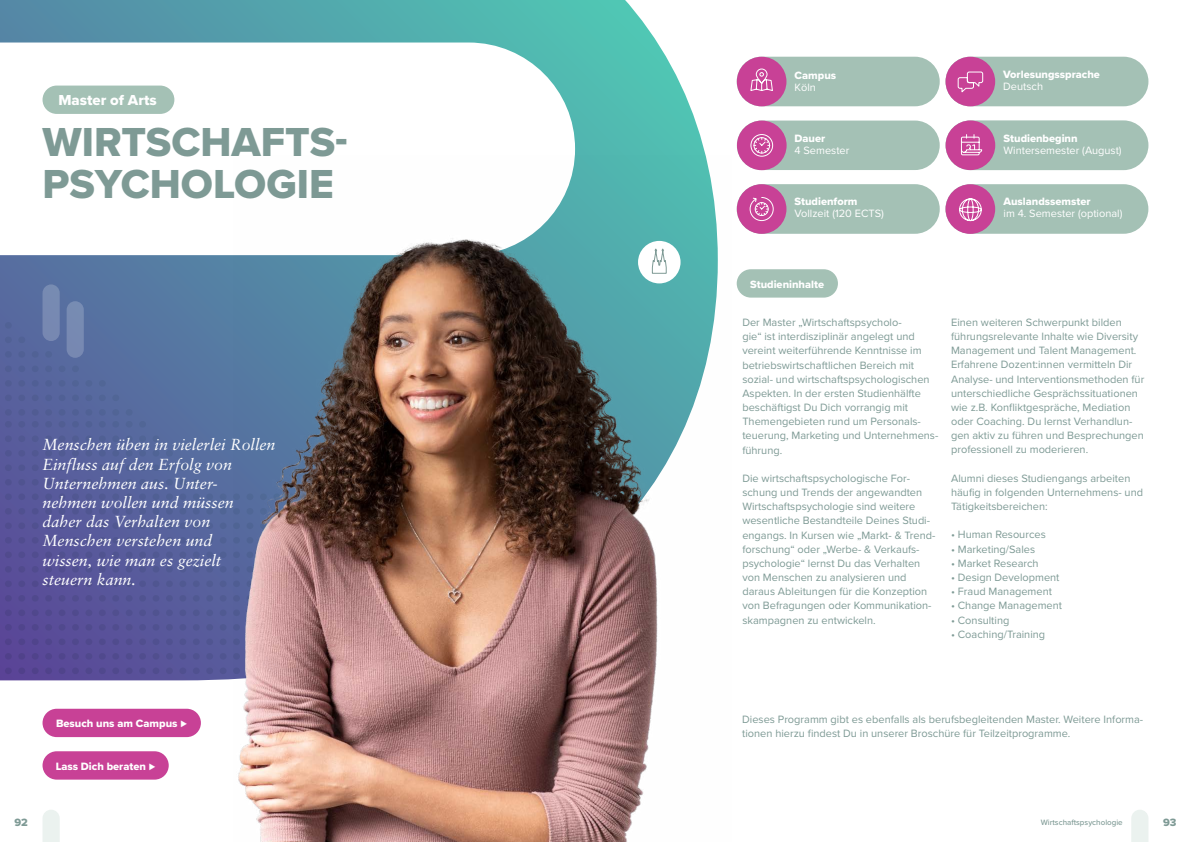
<style>
.page{position:relative;width:1191px;height:842px;background:#fff}
.page>*{position:absolute;margin:0;border:0;box-sizing:border-box;transform-origin:0 0}
.t1{font:42px/42px "Proxima Nova Extrabld";color:#7e9a95}
.t2{font:italic 16px/19.2px "Sabon LT Pro";color:#fff}
.t3{font:15px "Proxima Nova Extrabld";color:#fff}
.t4{font:11px/14.2px "Proxima Nova";color:#7e9a95}
.t5{font:11px "Proxima Nova Extrabld";color:#fff}
.t6{font:11px "Proxima Nova";color:#fff}
.t7{font:11px "Proxima Nova Extrabld";color:#7e9a95}
.t8{font:500 8px "Proxima Nova";color:#7e9a95}
</style>
<div class="page">
<svg style="left:0;top:0;width:706px;height:680px;background:#5d87a8"></svg>
<svg style="left:0;top:322px;width:12px;height:7px"></svg>
<svg style="left:0;top:337px;width:25px;height:6px"></svg>
<svg style="left:0;top:366px;width:79px;height:6px"></svg>
<svg style="left:0;top:351px;width:52px;height:7px"></svg>
<svg style="left:0;top:380px;width:106px;height:7px"></svg>
<svg style="left:0;top:395px;width:119px;height:6px"></svg>
<svg style="left:0;top:409px;width:146px;height:18px;background:#55629b"></svg>
<svg style="left:0;top:450px;width:173px;height:6px"></svg>
<svg style="left:0;top:435px;width:159px;height:7px"></svg>
<svg style="left:0;top:464px;width:186px;height:7px"></svg>
<svg style="left:0;top:493px;width:233px;height:7px;background:#545e99"></svg>
<svg style="left:0;top:479px;width:200px;height:6px"></svg>
<svg style="left:0;top:508px;width:233px;height:6px"></svg>
<svg style="left:0;top:537px;width:233px;height:6px"></svg>
<svg style="left:0;top:522px;width:233px;height:7px;background:#555b98"></svg>
<svg style="left:0;top:551px;width:233px;height:7px;background:#555897"></svg>
<svg style="left:0;top:580px;width:233px;height:7px;background:#555596"></svg>
<svg style="left:0;top:566px;width:233px;height:6px"></svg>
<svg style="left:0;top:595px;width:233px;height:7px;background:#555496"></svg>
<svg style="left:0;top:624px;width:233px;height:7px;background:#555195"></svg>
<svg style="left:0;top:609px;width:233px;height:7px;background:#555296"></svg>
<svg style="left:0;top:638px;width:233px;height:7px;background:#554f95"></svg>
<svg style="left:0;top:667px;width:233px;height:7px;background:#554c94"></svg>
<svg style="left:0;top:653px;width:233px;height:7px;background:#554e94"></svg>
<div style="left:945px;top:57px;width:203px;height:49px;background:#a4c1b5;border-radius:25px"></div>
<div style="left:945px;top:120px;width:203px;height:50px;background:#a4c1b5;border-radius:25px"></div>
<div style="left:945px;top:184px;width:203px;height:50px;background:#a4c1b5;border-radius:25px"></div>
<div style="left:737px;top:121px;width:202px;height:49px;background:#a4c1b5;border-radius:25px"></div>
<div style="left:736px;top:184px;width:203px;height:50px;background:#a4c1b5;border-radius:25px"></div>
<svg style="left:0;top:43px;width:575px;height:212px"></svg>
<div style="left:43px;top:284px;width:17px;height:57px;background:#7789b2;border-radius:9px"></div>
<div style="left:67px;top:301px;width:17px;height:57px;background:#778ab2;border-radius:9px"></div>
<svg style="left:1131px;top:810px;width:17px;height:32px"></svg>
<svg style="left:43px;top:810px;width:17px;height:32px"></svg>
<div style="left:736px;top:269px;width:102px;height:29px;background:#a4c1b5;border-radius:14px"></div>
<div style="left:43px;top:86px;width:131px;height:28px;background:#a4c1b5;border-radius:14px"></div>
<img style="left:233px;top:156px;width:485px;height:686px">
<div style="left:945px;top:120px;width:50px;height:50px;background:#c84196;border-radius:50%"></div>
<svg style="left:960px;top:135px;width:22px;height:21px"></svg>
<div style="left:945px;top:184px;width:50px;height:50px;background:#c84196;border-radius:50%"></div>
<svg style="left:959px;top:198px;width:23px;height:24px"></svg>
<div style="left:737px;top:184px;width:49px;height:50px;background:#c84196;border-radius:50%"></div>
<svg style="left:749px;top:197px;width:25px;height:25px"></svg>
<div style="left:737px;top:121px;width:49px;height:49px;background:#c84196;border-radius:50%"></div>
<svg style="left:753px;top:136px;width:18px;height:18px"></svg>
<div style="left:750px;top:134px;width:23px;height:23px;border:1px solid #fff;border-radius:50%"></div>
<div style="left:945px;top:57px;width:50px;height:49px;background:#c84196;border-radius:50%"></div>
<svg style="left:957px;top:71px;width:26px;height:22px"></svg>
<div style="left:43px;top:709px;width:158px;height:28px;background:#c84196;border-radius:14px"></div>
<div style="left:43px;top:751px;width:126px;height:29px;background:#c84196;border-radius:14px"></div>
<div style="left:736px;top:57px;width:203px;height:49px;background:#a4c1b5;border-radius:25px"></div>
<div style="left:638px;top:241px;width:42px;height:42px;background:#fff;border-radius:50%"></div>
<svg style="left:651px;top:248px;width:16px;height:26px"></svg>
<div style="left:737px;top:57px;width:49px;height:49px;background:#c84196;border-radius:50%"></div>
<svg style="left:750px;top:68px;width:23px;height:23px"></svg>
<h3 class="t3" style="left:58px;top:89px;width:100px">Master of Arts</h3>
<h1 class="t1" style="left:43px;top:120px;width:307px">WIRTSCHAFTS-<br>PSYCHOLOGIE</h1>
<h2 class="t2" style="left:43px;top:435px;width:234px">Menschen üben in vielerlei Rollen<br>Einfluss auf den Erfolg von<br>Unternehmen aus. Unter&shy;nehmen wollen und müssen daher das Verhalten von<br>Menschen verstehen und<br>wissen, wie man es gezielt<br>steuern kann.</h2>
<p class="t5" style="left:56px;top:715px;width:132px">Besuch uns am Campus ⊲</p>
<p class="t5" style="left:56px;top:758px;width:101px">Lass Dich beraten ⊲</p>
<p class="t5" style="left:794px;top:67px;width:43px">Campus</p>
<p class="t6" style="left:794px;top:79px;width:23px">Köln</p>
<p class="t5" style="left:1003px;top:66px;width:98px">Vorlesungssprache</p>
<p class="t6" style="left:1003px;top:78px;width:41px">Deutsch</p>
<p class="t5" style="left:794px;top:130px;width:32px">Dauer</p>
<p class="t6" style="left:794px;top:142px;width:56px">4 Semester</p>
<p class="t5" style="left:1003px;top:130px;width:76px">Studienbeginn</p>
<p class="t6" style="left:1003px;top:142px;width:120px">Wintersemester (August)</p>
<p class="t5" style="left:794px;top:193px;width:64px">Studienform</p>
<p class="t6" style="left:794px;top:205px;width:91px">Vollzeit (120 ECTS)</p>
<p class="t5" style="left:1003px;top:193px;width:89px">Auslandssemster</p>
<p class="t6" style="left:1003px;top:205px;width:120px">im 4. Semester (optional)</p>
<p class="t5" style="left:750px;top:276px;width:76px">Studieninhalte</p>
<p class="t4" style="left:742px;top:315px;width:197px">Der Master „Wirtschaftspsycholo-<br>gie“ ist interdisziplinär angelegt und vereint weiterführende Kenntnisse im betriebswirtschaftlichen Bereich mit sozial- und wirtschaftspsychologischen Aspekten. In der ersten Studienhälfte beschäftigst Du Dich vorrangig mit Themengebieten rund um Personals&shy;teuerung, Marketing und Unternehmens&shy;führung.</p>
<p class="t4" style="left:742px;top:471px;width:194px">Die wirtschaftspsychologische For&shy;schung und Trends der angewandten Wirtschaftspsychologie sind weitere wesentliche Bestandteile Deines Studi&shy;engangs. In Kursen wie „Markt- &amp; Trend&shy;forschung“ oder „Werbe- &amp; Verkaufs&shy;psychologie“ lernst Du das Verhalten von Menschen zu analysieren und daraus Ableitungen für die Konzeption von Befragungen oder Kommunikation&shy;skampagnen zu entwickeln.</p>
<p class="t4" style="left:951px;top:315px;width:195px">Einen weiteren Schwerpunkt bilden führungsrelevante Inhalte wie Diversity Management und Talent Management.<br>Erfahrene Dozent:innen vermitteln Dir Analyse- und Interventionsmethoden für unterschiedliche Gesprächssituationen wie z.B. Konfliktgespräche, Mediation oder Coaching. Du lernst Verhandlun&shy;gen aktiv zu führen und Besprechungen professionell zu moderieren.</p>
<p class="t4" style="left:951px;top:470px;width:193px">Alumni dieses Studiengangs arbeiten häufig in folgenden Unternehmens- und<br>Tätigkeitsbereichen:</p>
<p class="t4" style="left:951px;top:527px;width:96px">• Human Resources</p>
<p class="t4" style="left:951px;top:541px;width:86px">• Marketing/Sales</p>
<p class="t4" style="left:951px;top:556px;width:89px">• Market Research</p>
<p class="t4" style="left:951px;top:570px;width:110px">• Design Development</p>
<p class="t4" style="left:951px;top:584px;width:102px">• Fraud Management</p>
<p class="t4" style="left:951px;top:598px;width:112px">• Change Management</p>
<p class="t4" style="left:951px;top:612px;width:60px">• Consulting</p>
<p class="t4" style="left:951px;top:626px;width:96px">• Coaching/Training</p>
<p class="t4" style="left:742px;top:712px;width:402px">Dieses Programm gibt es ebenfalls als berufsbegleitenden Master. Weitere Informa&shy;tionen hierzu findest Du in unserer Broschüre für Teilzeitprogramme.</p>
<p class="t7" style="left:15px;top:814px;width:15px">92</p>
<p class="t8" style="left:1040px;top:816px;width:83px">Wirtschaftspsychologie</p>
<p class="t7" style="left:1163px;top:814px;width:15px">93</p>
</div>
